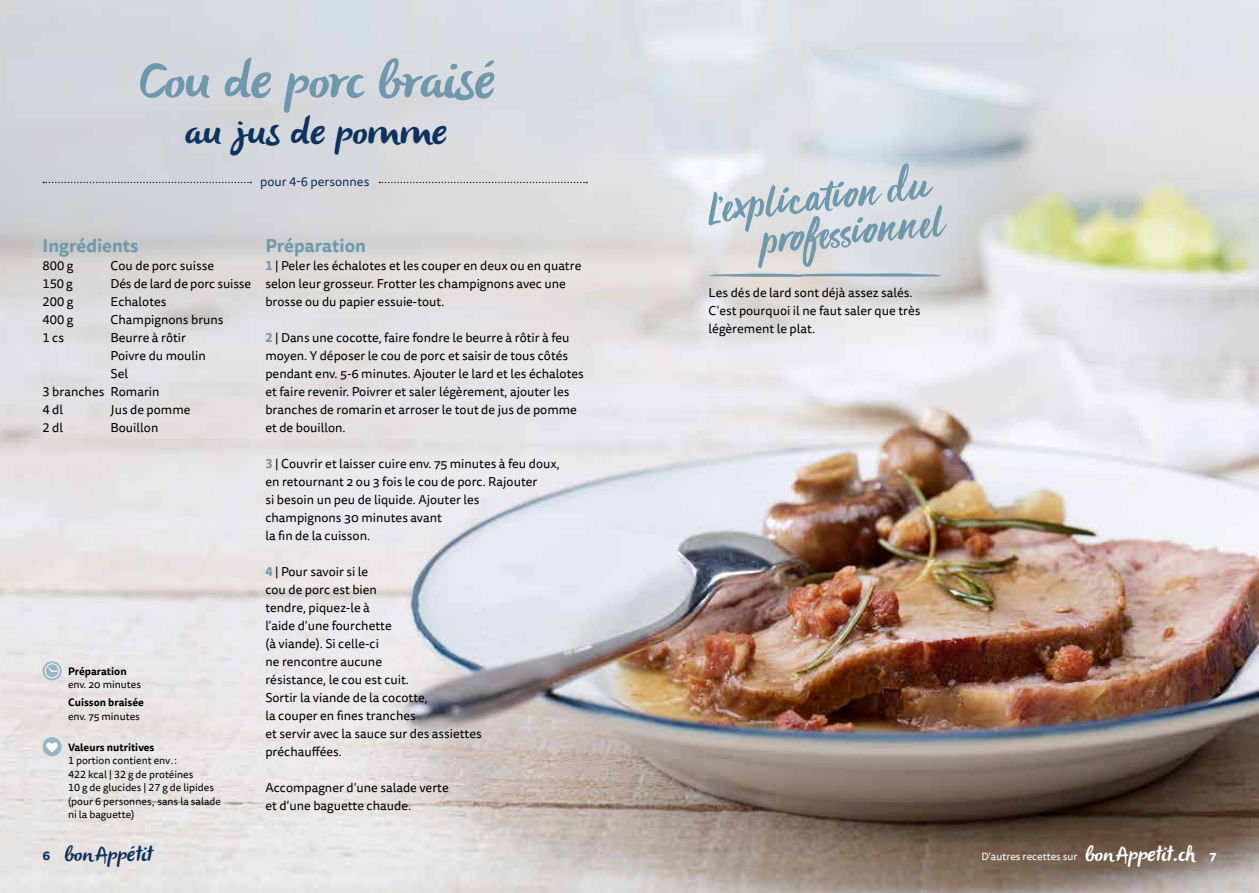
<style>
.page{position:relative;width:1259px;height:893px;background:#fff}
.page>*{position:absolute;margin:0;border:0;box-sizing:border-box;transform-origin:0 0}
.t1{font:italic 52.5px "Olivier";letter-spacing:-.01em;color:#7098ac}
.t2{font:48px/37.5px "Viva Beautiful B";color:#7098ac;text-align:right}
.t3{font:italic 37.5px "Olivier";color:#0e325e}
.t4{font:italic 21px "Olivier";color:#0e325e}
.t5{font:700 18px "Tisa Sans OT";color:#7098ac}
.t6{font:12.75px/18px "Tisa Sans OT";color:#000}
.t7{font:12.75px "Tisa Sans OT";color:#0e325e}
.t8{font:700 12.75px "Tisa Sans OT";color:#0e325e}
.t9{font:700 12.75px "Tisa Sans OT";color:#fff}
.t10{font:10.5px/13.5px "Tisa Sans OT";color:#000}
.t11{font:700 10.5px "Tisa Sans OT";color:#000}
.t12{font:10.5px "Tisa Sans OT";color:#fff}
.s1{font-weight:700;color:#7098ac}
.s2{font-family:"Olivier";font-style:italic;font-size:21px}
</style>
<div class="page">
<img style="left:0;top:0;width:1259px;height:893px">
<svg style="left:43px;top:661px;width:19px;height:19px"></svg>
<div style="left:45px;top:663px;width:15px;height:15px;border:1px solid #fff;border-radius:50%"></div>
<svg style="left:48px;top:667px;width:10px;height:5px"></svg>
<div style="left:43px;top:737px;width:19px;height:19px;background:#9ab6c6;border-radius:50%"></div>
<svg style="left:46px;top:742px;width:12px;height:10px"></svg>
<svg style="left:708px;top:273px;width:233px;height:4px"></svg>
<svg style="left:379px;top:182px;width:208px;height:1px"></svg>
<svg style="left:43px;top:182px;width:208px;height:1px"></svg>
<h1 class="t1" style="left:136px;top:51px;width:370px">Co u deporc braisé</h1>
<h3 class="t3" style="left:184px;top:110px;width:272px">au jusdepomme</h3>
<p class="t7" style="left:260px;top:173px;width:111px">pour 4-6 personnes</p>
<h3 class="t5" style="left:43px;top:234px;width:98px">Ingrédients</h3>
<p class="t6" style="left:43px;top:257px;width:32px">800 g</p>
<p class="t6" style="left:111px;top:257px;width:105px">Cou de porc suisse</p>
<p class="t6" style="left:43px;top:275px;width:32px">150 g</p>
<p class="t6" style="left:111px;top:275px;width:142px">Dés de lard de porc suisse</p>
<p class="t6" style="left:43px;top:293px;width:32px">200 g</p>
<p class="t6" style="left:111px;top:293px;width:57px">Echalotes</p>
<p class="t6" style="left:43px;top:311px;width:32px">400 g</p>
<p class="t6" style="left:111px;top:311px;width:115px">Champignons bruns</p>
<p class="t6" style="left:43px;top:329px;width:23px">1 cs</p>
<p class="t6" style="left:111px;top:329px;width:77px">Beurre à rôtir</p>
<p class="t6" style="left:111px;top:347px;width:97px">Poivre du moulin</p>
<p class="t6" style="left:111px;top:365px;width:19px">Sel</p>
<p class="t6" style="left:43px;top:383px;width:119px">3 branches Romarin</p>
<p class="t6" style="left:43px;top:401px;width:22px">4 dl</p>
<p class="t6" style="left:111px;top:401px;width:81px">Jus de pomme</p>
<p class="t6" style="left:43px;top:419px;width:22px">2 dl</p>
<p class="t6" style="left:111px;top:419px;width:49px">Bouillon</p>
<p class="t11" style="left:68px;top:664px;width:60px">Préparation</p>
<p class="t10" style="left:68px;top:678px;width:75px">env. 20 minutes</p>
<p class="t11" style="left:68px;top:696px;width:77px">Cuisson braisée</p>
<p class="t10" style="left:68px;top:710px;width:73px">env. 75 minutes</p>
<p class="t11" style="left:68px;top:740px;width:88px">Valeurs nutritives</p>
<p class="t10" style="left:68px;top:754px;width:154px">1 portion contient env.:<br>422 kcal | 32 g de protéines<br>10 g de glucides | 27 g de lipides (pour 6 personnes, sans la salade ni la baguette)</p>
<h3 class="t5" style="left:265px;top:234px;width:102px">Préparation</h3>
<p class="t6" style="left:265px;top:257px;width:317px"><span class="s1">1</span> | Peler les échalotes et les couper en deux ou en quatre selon leur grosseur. Frotter les champignons avec une brosse ou du papier essuie-tout.</p>
<p class="t6" style="left:265px;top:329px;width:320px"><span class="s1">2</span> | Dans une cocotte, faire fondre le beurre à rôtir à feu moyen. Y déposer le cou de porc et saisir de tous côtés pendant env. 5-6 minutes. Ajouter le lard et les échalotes et faire revenir. Poivrer et saler légèrement, ajouter les branches de romarin et arroser le tout de jus de pomme et de bouillon.</p>
<p class="t6" style="left:265px;top:455px;width:296px"><span class="s1">3</span> | Couvrir et laisser cuire env. 75 minutes à feu doux, en retournant 2 ou 3 fois le cou de porc. Rajouter<br>si besoin un peu de liquide. Ajouter les<br>champignons 30 minutes avant<br>la fin de la cuisson.</p>
<p class="t6" style="left:265px;top:563px;width:218px"><span class="s1">4</span> | Pour savoir si le<br>cou de porc est bien<br>tendre, piquez-le à<br>l’aide d’une fourchette<br>(à viande). Si celle-ci<br>ne rencontre aucune<br>résistance, le cou est cuit.<br>Sortir la viande de la cocotte,<br>la couper en fines tranches<br>et servir avec la sauce sur des assiettes préchauffées.</p>
<p class="t6" style="left:265px;top:779px;width:185px">Accompagner d’une salade verte et d’une baguette chaude.</p>
<h2 class="t2" style="left:705px;top:185px;width:234px;rotate:-6deg">L’explication du profes sionnel</h2>
<p class="t6" style="left:708px;top:284px;width:213px">Les dés de lard sont déjà assez salés.<br>C’est pourquoi il ne faut saler que très légèrement le plat.</p>
<h3 class="t4" style="left:64px;top:842px;width:95px">bon Appétit</h3>
<p class="t12" style="left:981px;top:850px;width:214px">D’autres recettes sur <span class="s2">bon Appetit.ch</span></p>
<p class="t8" style="left:43px;top:847px;width:9px">6</p>
<p class="t9" style="left:1209px;top:847px;width:8px">7</p>
</div>
